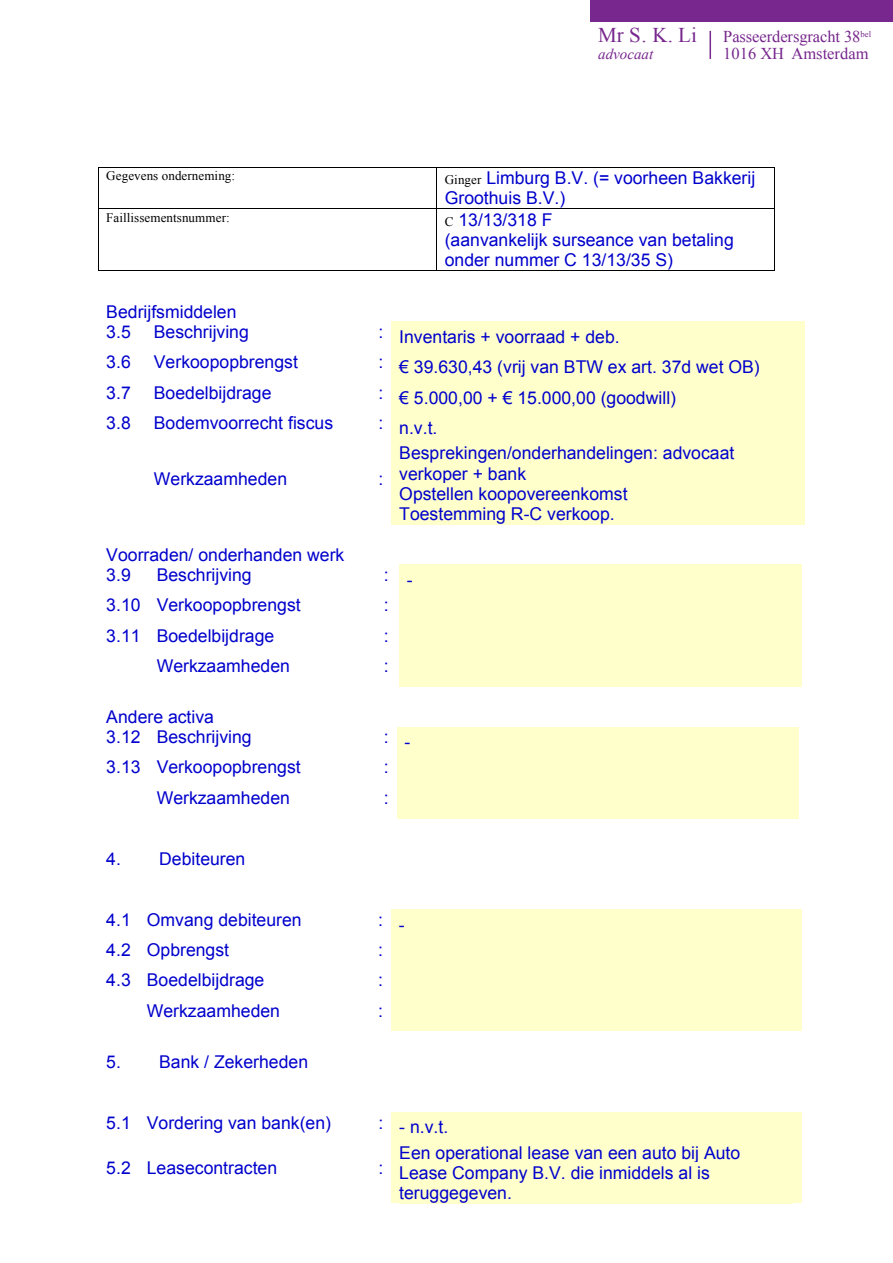
<style>
.page{position:relative;width:893px;height:1263px;background:#fff}
.page>*{position:absolute;margin:0;border:0;box-sizing:border-box;transform-origin:0 0}
.t1{font:21px "Times New Roman";color:#77278d}
.t2{font:17.7px/20.1px "Arial";color:#00c}
.t3{font:16.5px "Times New Roman";letter-spacing:-.005em;color:#77278d}
.t4{font:italic 15px "Times New Roman";color:#77278d}
.t5{font:13.05px "Times New Roman";letter-spacing:.005em;color:#000}
.s1{font-family:"Times New Roman";font-size:13.05px;color:#000}
</style>
<div class="page">
<hr style="left:709px;top:31px;width:2px;height:28px;background:#77278d">
<div style="left:590px;top:0;width:303px;height:21px;background:#77278d"></div>
<hr style="left:99px;top:167px;width:337px;height:1px;background:#000">
<hr style="left:437px;top:167px;width:337px;height:1px;background:#000">
<hr style="left:98px;top:168px;width:1px;height:41px;background:#000">
<hr style="left:436px;top:168px;width:1px;height:41px;background:#000">
<hr style="left:774px;top:168px;width:1px;height:41px;background:#000">
<hr style="left:99px;top:209px;width:337px;height:1px;background:#000">
<hr style="left:437px;top:209px;width:337px;height:1px;background:#000">
<hr style="left:98px;top:209px;width:1px;height:61px;background:#000">
<hr style="left:99px;top:270px;width:337px;height:1px;background:#000">
<hr style="left:436px;top:209px;width:1px;height:61px;background:#000">
<hr style="left:437px;top:270px;width:337px;height:1px;background:#000">
<hr style="left:774px;top:209px;width:1px;height:61px;background:#000">
<div style="left:391px;top:321px;width:414px;height:31px;background:#ffc"></div>
<div style="left:391px;top:352px;width:414px;height:30px;background:#ffc"></div>
<div style="left:391px;top:382px;width:414px;height:31px;background:#ffc"></div>
<div style="left:391px;top:413px;width:414px;height:30px;background:#ffc"></div>
<div style="left:391px;top:443px;width:414px;height:81px;background:#ffc"></div>
<div style="left:399px;top:565px;width:402px;height:30px;background:#ffc"></div>
<div style="left:399px;top:595px;width:402px;height:31px;background:#ffc"></div>
<div style="left:399px;top:626px;width:402px;height:30px;background:#ffc"></div>
<div style="left:399px;top:656px;width:402px;height:30px;background:#ffc"></div>
<div style="left:397px;top:727px;width:402px;height:30px;background:#ffc"></div>
<div style="left:397px;top:757px;width:402px;height:31px;background:#ffc"></div>
<div style="left:397px;top:788px;width:402px;height:30px;background:#ffc"></div>
<div style="left:391px;top:909px;width:410px;height:31px;background:#ffc"></div>
<div style="left:391px;top:940px;width:410px;height:30px;background:#ffc"></div>
<div style="left:391px;top:970px;width:410px;height:30px;background:#ffc"></div>
<div style="left:391px;top:1000px;width:410px;height:31px;background:#ffc"></div>
<div style="left:391px;top:1112px;width:410px;height:30px;background:#ffc"></div>
<div style="left:391px;top:1142px;width:410px;height:61px;background:#ffc"></div>
<p class="t1" style="left:598px;top:21px;width:100px">Mr S. K. Li</p>
<p class="t3" style="left:723px;top:25px;width:149px">Passeerdersgracht 38<sup>bel</sup></p>
<p class="t4" style="left:598px;top:44px;width:56px">advocaat</p>
<p class="t3" style="left:723px;top:42px;width:147px">1016 XH Amsterdam</p>
<p class="t5" style="left:106px;top:167px;width:130px">Gegevens onderneming:</p>
<p class="t2" style="left:445px;top:168px;width:312px"><span class="s1">Ginger</span> Limburg B.V. (= voorheen Bakkerij<br>Groothuis B.V.)</p>
<p class="t5" style="left:106px;top:208px;width:125px">Faillissementsnummer:</p>
<p class="t2" style="left:445px;top:209px;width:291px"><span class="s1">C</span> 13/13/318 F<br>(aanvankelijk surseance van betaling onder nummer C 13/13/35 S)</p>
<p class="t2" style="left:106px;top:301px;width:132px">Bedrijfsmiddelen<br>3.5</p>
<p class="t2" style="left:154px;top:322px;width:97px">Beschrijving</p>
<p class="t2" style="left:378px;top:327px;width:243px">: Inventaris + voorraad + deb.</p>
<p class="t2" style="left:106px;top:352px;width:26px">3.6</p>
<p class="t2" style="left:154px;top:352px;width:146px">Verkoopopbrengst</p>
<p class="t2" style="left:378px;top:357px;width:383px">: € 39.630,43 (vrij van BTW ex art. 37d wet OB)</p>
<p class="t2" style="left:106px;top:383px;width:26px">3.7</p>
<p class="t2" style="left:154px;top:383px;width:119px">Boedelbijdrage</p>
<p class="t2" style="left:378px;top:387px;width:299px">: € 5.000,00 + € 15.000,00 (goodwill)</p>
<p class="t2" style="left:106px;top:413px;width:26px">3.8</p>
<p class="t2" style="left:154px;top:413px;width:181px">Bodemvoorrecht fiscus</p>
<p class="t2" style="left:378px;top:418px;width:61px">: n.v.t.</p>
<p class="t2" style="left:154px;top:469px;width:135px">Werkzaamheden</p>
<p class="t2" style="left:378px;top:469px;width:6px">:</p>
<p class="t2" style="left:399px;top:443px;width:337px">Besprekingen/onderhandelingen: advocaat verkoper + bank<br>Opstellen koopovereenkomst<br>Toestemming R-C verkoop.</p>
<p class="t2" style="left:106px;top:545px;width:240px">Voorraden/ onderhanden werk<br>3.9</p>
<p class="t2" style="left:157px;top:565px;width:97px">Beschrijving</p>
<p class="t2" style="left:384px;top:567px;width:30px">: -</p>
<p class="t2" style="left:106px;top:595px;width:196px">3.10 Verkoopopbrengst</p>
<p class="t2" style="left:384px;top:595px;width:6px">:</p>
<p class="t2" style="left:106px;top:626px;width:169px">3.11 Boedelbijdrage</p>
<p class="t2" style="left:384px;top:626px;width:6px">:</p>
<p class="t2" style="left:157px;top:656px;width:135px">Werkzaamheden</p>
<p class="t2" style="left:384px;top:656px;width:6px">:</p>
<p class="t2" style="left:106px;top:707px;width:147px">Andere activa<br>3.12 Beschrijving</p>
<p class="t2" style="left:384px;top:730px;width:28px">: -</p>
<p class="t2" style="left:106px;top:757px;width:196px">3.13 Verkoopopbrengst</p>
<p class="t2" style="left:384px;top:757px;width:6px">:</p>
<p class="t2" style="left:157px;top:788px;width:135px">Werkzaamheden</p>
<p class="t2" style="left:384px;top:788px;width:6px">:</p>
<p class="t2" style="left:106px;top:849px;width:141px">4. Debiteuren</p>
<p class="t2" style="left:106px;top:910px;width:197px">4.1 Omvang debiteuren</p>
<p class="t2" style="left:378px;top:912px;width:28px">: -</p>
<p class="t2" style="left:106px;top:940px;width:124px">4.2 Opbrengst</p>
<p class="t2" style="left:378px;top:940px;width:6px">:</p>
<p class="t2" style="left:106px;top:970px;width:160px">4.3 Boedelbijdrage</p>
<p class="t2" style="left:378px;top:970px;width:6px">:</p>
<p class="t2" style="left:147px;top:1001px;width:135px">Werkzaamheden</p>
<p class="t2" style="left:378px;top:1001px;width:6px">:</p>
<p class="t2" style="left:106px;top:1051px;width:203px">5. Bank / Zekerheden</p>
<p class="t2" style="left:106px;top:1112px;width:226px">5.1 Vordering van bank(en)</p>
<p class="t2" style="left:378px;top:1117px;width:71px">: - n.v.t.</p>
<p class="t2" style="left:106px;top:1158px;width:172px">5.2 Leasecontracten</p>
<p class="t2" style="left:378px;top:1158px;width:6px">:</p>
<p class="t2" style="left:399px;top:1143px;width:342px">Een operational lease van een auto bij Auto<br>Lease Company B.V. die inmiddels al is teruggegeven.</p>
</div>
